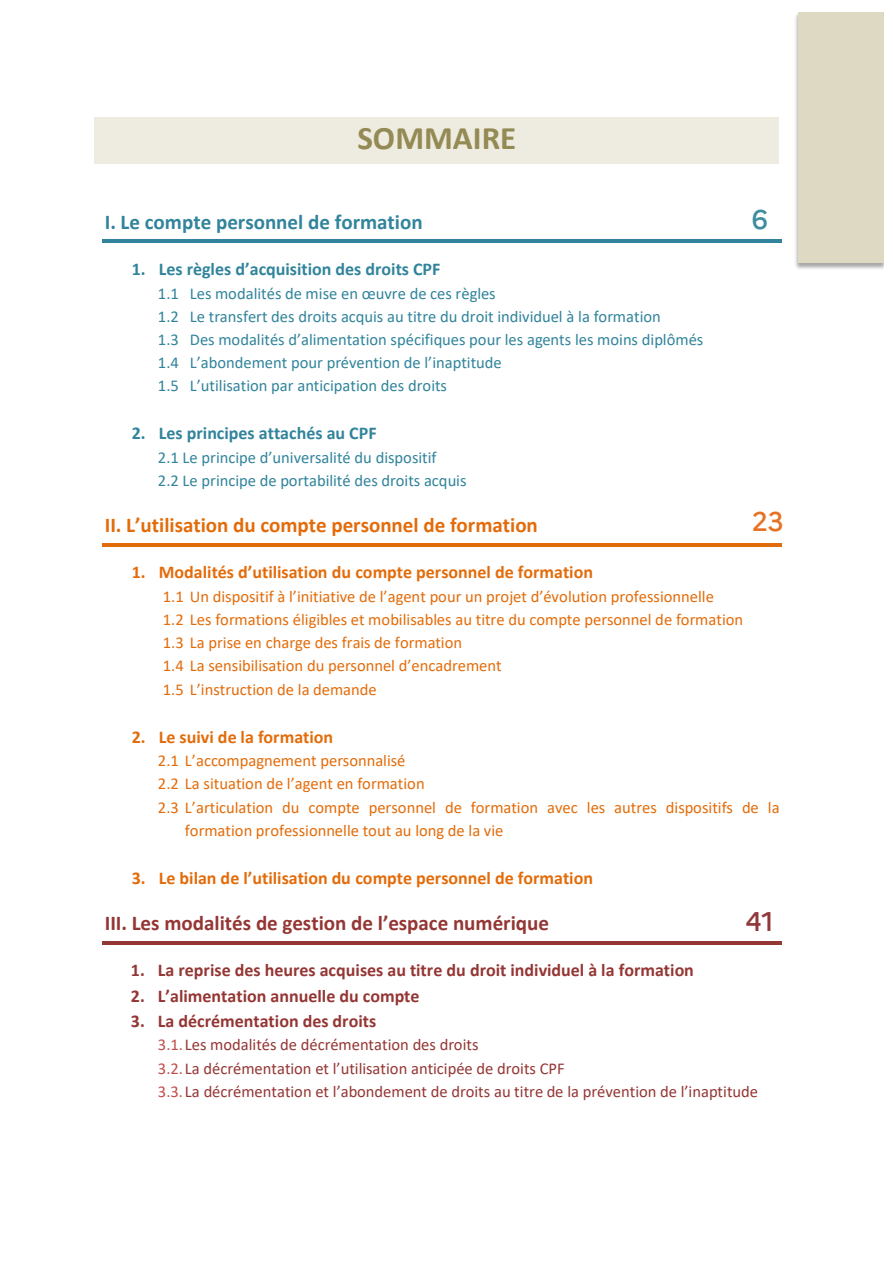
<style>
.page{position:relative;width:893px;height:1263px;background:#fff}
.page>*{position:absolute;margin:0;border:0;box-sizing:border-box;transform-origin:0 0}
.t1{font:700 33px "Calibri";color:#948a54}
.t2{font:500 27px "Marianne";color:#e57225}
.t3{font:500 27px "Marianne";color:#903839}
.t4{font:500 27px "Marianne";color:#3f8d9f}
.t5{font:700 21px "Calibri";color:#e36c0a}
.t6{font:700 21px "Calibri";color:#943634}
.t7{font:700 21px "Calibri";color:#31849b}
.t8{font:700 18px "Calibri";color:#e36c0a}
.t9{font:700 18px "Calibri";color:#943634}
.t10{font:700 18px "Calibri";color:#31849b}
.t11{font:16.5px/23.1px "Calibri";color:#e36c0a}
.t12{font:16.5px/23.1px "Calibri";color:#31849b}
.t13{font:16.5px/23.2px "Calibri";color:#943634}
.s1{color:#c0504d}
</style>
<div class="page">
<div style="left:95px;top:118px;width:684px;height:46px;background:#eeece1"></div>
<hr style="left:103px;top:240px;width:679px;height:3px;background:#31849b">
<hr style="left:103px;top:543px;width:679px;height:3px;background:#e36c0a">
<hr style="left:103px;top:941px;width:679px;height:3px;background:#943634">
<img style="left:795px;top:14px;width:88px;height:255px">
<div style="left:798px;top:12px;width:85px;height:251px;background:#ddd9c3"></div>
<p class="t1" style="left:357px;top:115px;width:160px">SOMMAIRE</p>
<p class="t4" style="left:752px;top:203px;width:18px">6</p>
<p class="t7" style="left:105px;top:207px;width:319px">I. Le compte personnel de formation</p>
<p class="t7" style="left:755px;top:207px;width:12px">8</p>
<p class="t10" style="left:132px;top:256px;width:310px">1. Les règles d’acquisition des droits CPF</p>
<p class="t12" style="left:158px;top:281px;width:547px">1.1 Les modalités de mise en œuvre de ces règles<br>1.2 Le transfert des droits acquis au titre du droit individuel à la formation<br>1.3 Des modalités d’alimentation spécifiques pour les agents les moins diplômés 1.4 L’abondement pour prévention de l’inaptitude<br>1.5 L’utilisation par anticipation des droits</p>
<p class="t10" style="left:132px;top:421px;width:246px">2. Les principes attachés au CPF</p>
<p class="t12" style="left:158px;top:445px;width:310px">2.1 Le principe d’universalité du dispositif<br>2.2 Le principe de portabilité des droits acquis</p>
<p class="t5" style="left:105px;top:510px;width:435px">II. L’utilisation du compte personnel de formation</p>
<p class="t5" style="left:747px;top:510px;width:23px">25</p>
<p class="t8" style="left:132px;top:560px;width:463px">1. Modalités d’utilisation du compte personnel de formation</p>
<p class="t11" style="left:163px;top:584px;width:582px">1.1 Un dispositif à l’initiative de l’agent pour un projet d’évolution professionnelle<br>1.2 Les formations éligibles et mobilisables au titre du compte personnel de formation 1.3 La prise en charge des frais de formation<br>1.4 La sensibilisation du personnel d’encadrement<br>1.5 L’instruction de la demande</p>
<p class="t8" style="left:132px;top:724px;width:203px">2. Le suivi de la formation</p>
<p class="t11" style="left:158px;top:749px;width:249px">2.1 L’accompagnement personnalisé</p>
<p class="t11" style="left:158px;top:772px;width:268px">2.2 La situation de l’agent en formation</p>
<p class="t11" style="left:158px;top:795px;width:623px">2.3 L’articulation du compte personnel de formation avec les autres dispositifs de la</p>
<p class="t11" style="left:185px;top:818px;width:320px">formation professionnelle tout au long de la vie</p>
<p class="t8" style="left:132px;top:865px;width:463px">3. Le bilan de l’utilisation du compte personnel de formation</p>
<p class="t6" style="left:105px;top:908px;width:446px">III. Les modalités de gestion de l’espace numérique</p>
<p class="t6" style="left:750px;top:908px;width:23px">43</p>
<p class="t9" style="left:131px;top:957px;width:564px">1. La reprise des heures acquises au titre du droit individuel à la formation</p>
<p class="t9" style="left:131px;top:983px;width:290px">2. L’alimentation annuelle du compte</p>
<p class="t9" style="left:131px;top:1008px;width:247px">3. La décrémentation des droits</p>
<p class="t13" style="left:158px;top:1033px;width:602px"><span class="s1">3.1.</span> Les modalités de décrémentation des droits<br><span class="s1">3.2.</span> La décrémentation et l’utilisation anticipée de droits CPF<br><span class="s1">3.3.</span> La décrémentation et l’abondement de droits au titre de la prévention de l’inaptitude</p>
<p class="t2" style="left:752px;top:504px;width:33px">23</p>
<p class="t3" style="left:746px;top:905px;width:30px">41</p>
</div>
